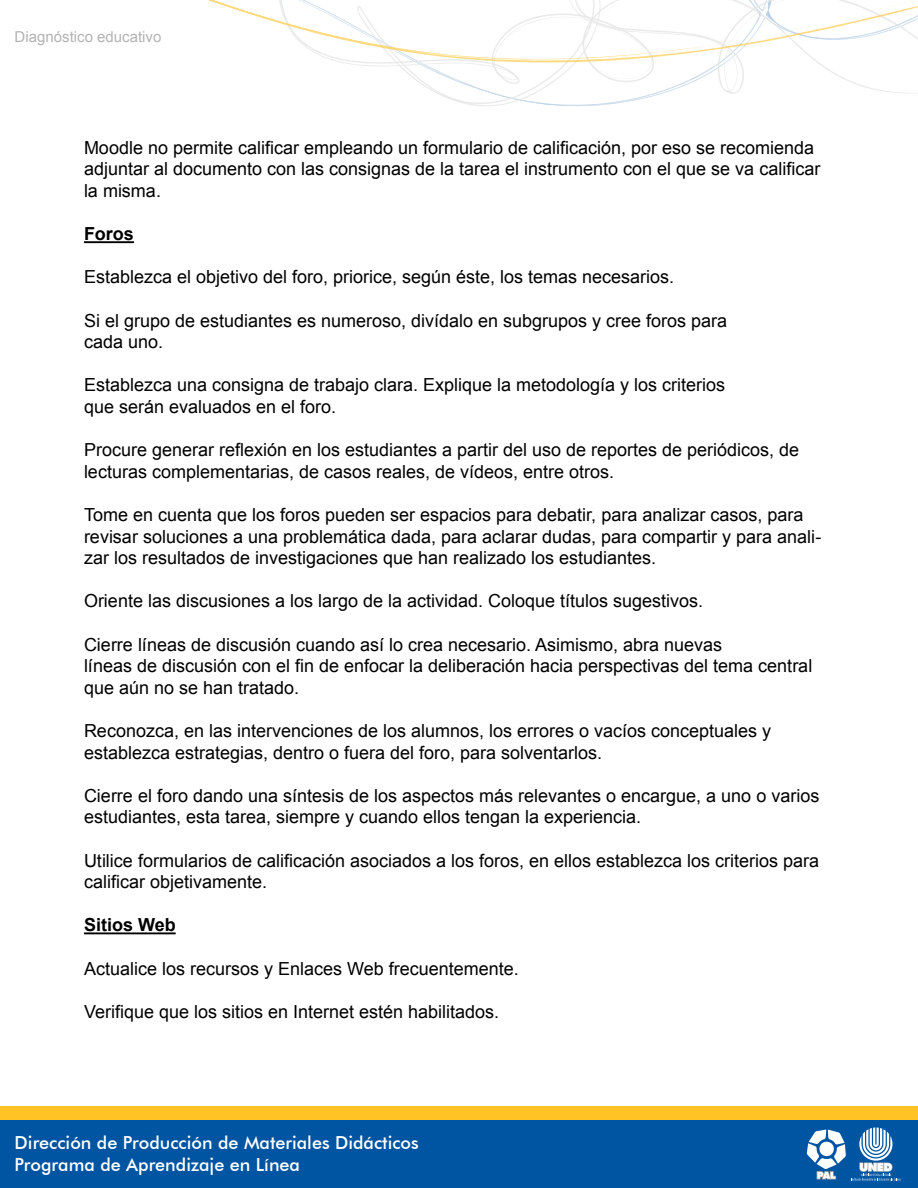
<style>
.page{position:relative;width:918px;height:1188px;background:#fff}
.page>*{position:absolute;margin:0;border:0;box-sizing:border-box;transform-origin:0 0}
.t1{font:18px/21.6px "Arial";color:#000}
.t2{font:500 18px/21.6px "Futura BT";color:#fff}
.t3{font:700 18px "Arial";color:#000}
.t4{font:15px "Arial";color:#b3b3b3}
</style>
<div class="page">
<div style="left:0;top:1120px;width:918px;height:68px;background:#0055a3"></div>
<div style="left:0;top:1106px;width:918px;height:14px;background:#ffc325"></div>
<svg style="left:852px;top:1128px;width:49px;height:53px"></svg>
<svg style="left:807px;top:1130px;width:39px;height:49px"></svg>
<svg style="left:208px;top:0;width:710px;height:107px"></svg>
<hr style="left:84px;top:241px;width:50px;height:2px;background:#000">
<hr style="left:84px;top:932px;width:92px;height:2px;background:#000">
<p class="t4" style="left:15px;top:26px;width:148px">Diagnóstico educativo</p>
<p class="t1" style="left:84px;top:137px;width:738px">Moodle no permite calificar empleando un formulario de calificación, por eso se recomienda adjuntar al documento con las consignas de la tarea el instrumento con el que se va calificar la misma.</p>
<p class="t3" style="left:84px;top:222px;width:52px">Foros</p>
<p class="t1" style="left:84px;top:267px;width:592px">Establezca el objetivo del foro, priorice, según éste, los temas necesarios.</p>
<p class="t1" style="left:84px;top:310px;width:645px">Si el grupo de estudiantes es numeroso, divídalo en subgrupos y cree foros para cada uno.</p>
<p class="t1" style="left:84px;top:375px;width:643px">Establezca una consigna de trabajo clara. Explique la metodología y los criterios que serán evaluados en el foro.</p>
<p class="t1" style="left:84px;top:439px;width:717px">Procure generar reflexión en los estudiantes a partir del uso de reportes de periódicos, de lecturas complementarias, de casos reales, de vídeos, entre otros.</p>
<p class="t1" style="left:84px;top:504px;width:739px">Tome en cuenta que los foros pueden ser espacios para debatir, para analizar casos, para revisar soluciones a una problemática dada, para aclarar dudas, para compartir y para anali&shy;zar los resultados de investigaciones que han realizado los estudiantes.</p>
<p class="t1" style="left:84px;top:591px;width:621px">Oriente las discusiones a los largo de la actividad. Coloque títulos sugestivos.</p>
<p class="t1" style="left:84px;top:634px;width:730px">Cierre líneas de discusión cuando así lo crea necesario. Asimismo, abra nuevas<br>líneas de discusión con el fin de enfocar la deliberación hacia perspectivas del tema central que aún no se han tratado.</p>
<p class="t1" style="left:84px;top:720px;width:689px">Reconozca, en las intervenciones de los alumnos, los errores o vacíos conceptuales y establezca estrategias, dentro o fuera del foro, para solventarlos.</p>
<p class="t1" style="left:84px;top:785px;width:737px">Cierre el foro dando una síntesis de los aspectos más relevantes o encargue, a uno o varios estudiantes, esta tarea, siempre y cuando ellos tengan la experiencia.</p>
<p class="t1" style="left:84px;top:850px;width:737px">Utilice formularios de calificación asociados a los foros, en ellos establezca los criterios para calificar objetivamente.</p>
<p class="t3" style="left:84px;top:913px;width:93px">Sitios Web</p>
<p class="t1" style="left:84px;top:958px;width:436px">Actualice los recursos y Enlaces Web frecuentemente.</p>
<p class="t1" style="left:84px;top:1001px;width:417px">Verifique que los sitios en Internet estén habilitados.</p>
<p class="t2" style="left:15px;top:1132px;width:406px">Dirección de Producción de Materiales Didácticos<br>Programa de Aprendizaje en Línea</p>
</div>
